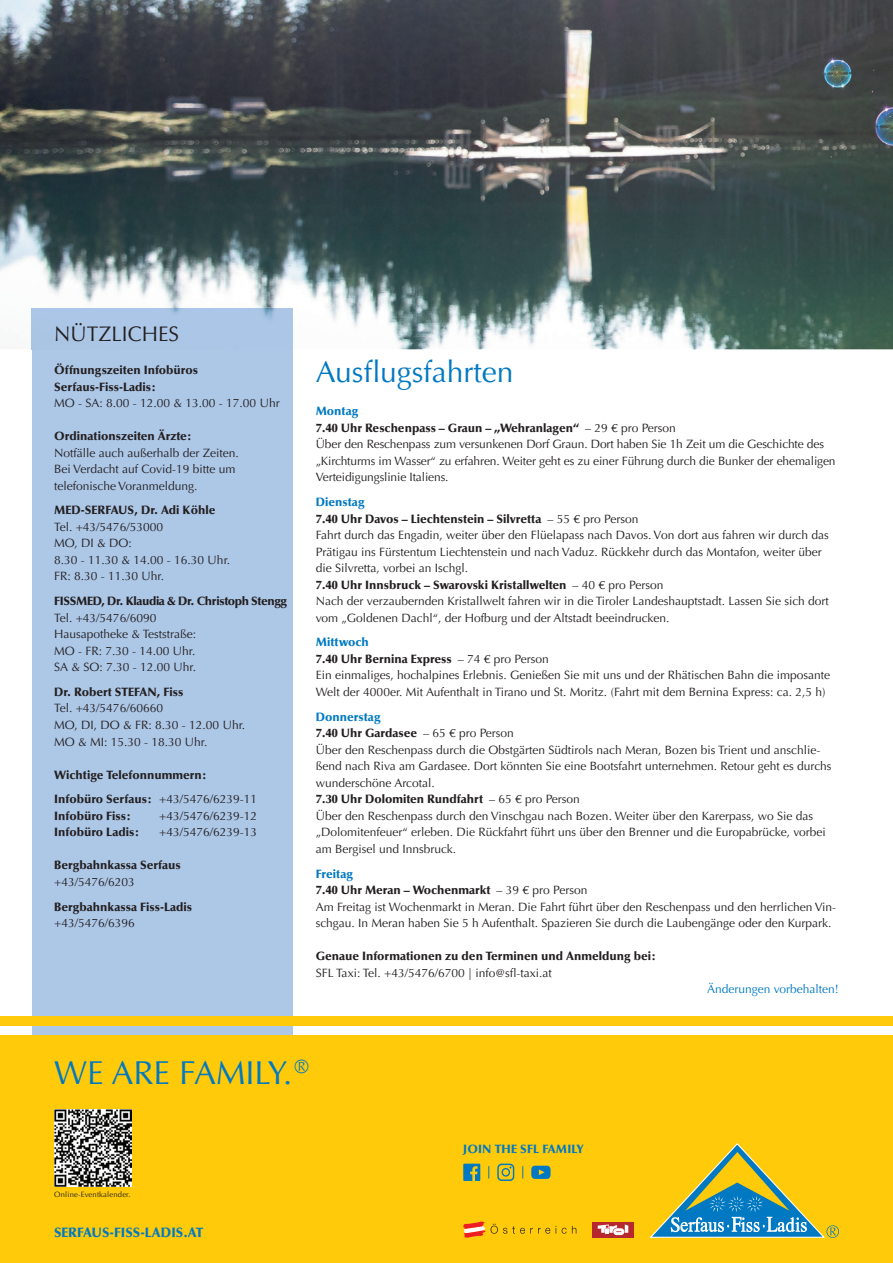
<style>
.page{position:relative;width:893px;height:1263px;background:#fff}
.page>*{position:absolute;margin:0;border:0;box-sizing:border-box;transform-origin:0 0}
.t1{font:33px "Optima LT";color:#0079c2}
.t2{font:30px "Optima LT";color:#0079c2}
.t3{font:21px "Optima LT";color:#231f20}
.t4{font:900 13.5px "Optima LT";color:#0079c2}
.t5{font:12px/16.5px "Optima LT";color:#231f20}
.t6{font:900 12px/16.5px "Optima LT";color:#231f20}
.t7{font:900 12px "Optima LT";letter-spacing:-.03em;color:#231f20}
.t8{font:12px "Optima LT";color:#0079c2}
.t9{font:900 12px "Optima LT";letter-spacing:.01em;color:#0079c2}
.t10{font:7.65px "Optima LT";letter-spacing:.02em;color:#231f20}
.s1{font-weight:400}
.s2{font-weight:900;color:#0079c2}
.s3{font-weight:900}
</style>
<div class="page">
<img style="left:0;top:0;width:893px;height:349px">
<div style="left:32px;top:349px;width:260px;height:697px;background:#adc7e7"></div>
<div style="left:32px;top:308px;width:260px;height:41px;background:#acc6e7"></div>
<div style="left:0;top:1035px;width:893px;height:228px;background:#feca0a"></div>
<div style="left:0;top:1016px;width:893px;height:10px;background:#feca0a"></div>
<svg style="left:649px;top:1143px;width:190px;height:95px"></svg>
<img style="left:54px;top:1109px;width:77px;height:78px">
<div style="left:592px;top:1222px;width:42px;height:15px;background:#b7282e"></div>
<svg style="left:598px;top:1224px;width:30px;height:11px"></svg>
<svg style="left:556px;top:1226px;width:20px;height:8px"></svg>
<svg style="left:463px;top:1221px;width:87px;height:17px"></svg>
<svg style="left:463px;top:1163px;width:17px;height:18px"></svg>
<svg style="left:497px;top:1163px;width:17px;height:18px"></svg>
<svg style="left:531px;top:1166px;width:19px;height:13px"></svg>
<svg style="left:488px;top:1166px;width:1px;height:12px"></svg>
<svg style="left:522px;top:1166px;width:1px;height:12px"></svg>
<h3 class="t3" style="left:54px;top:322px;width:126px">NÜTZLICHES</h3>
<p class="t6" style="left:54px;top:362px;width:145px">Öffnungszeiten Infobüros<br>Serfaus-Fiss-Ladis:</p>
<p class="t5" style="left:54px;top:395px;width:227px">MO - SA: 8.00 - 12.00 &amp; 13.00 - 17.00 Uhr</p>
<p class="t6" style="left:54px;top:428px;width:140px">Ordinationszeiten Ärzte:</p>
<p class="t5" style="left:54px;top:445px;width:186px">Notfälle auch außerhalb der Zeiten.<br>Bei Verdacht auf Covid-19 bitte um telefonische Voranmeldung.</p>
<p class="t6" style="left:54px;top:502px;width:163px">MED-SERFAUS, Dr. Adi Köhle</p>
<p class="t5" style="left:54px;top:519px;width:177px">Tel. +43/5476/53000<br>MO, DI &amp; DO:<br>8.30 - 11.30 &amp; 14.00 - 16.30 Uhr.<br>FR: 8.30 - 11.30 Uhr.</p>
<p class="t7" style="left:54px;top:594px;width:235px">FISSMED, Dr. Klaudia &amp; Dr. Christoph Stengg</p>
<p class="t5" style="left:54px;top:610px;width:143px">Tel. +43/5476/6090<br>Hausapotheke &amp; Teststraße:<br>MO - FR: 7.30 - 14.00 Uhr.<br>SA &amp; SO: 7.30 - 12.00 Uhr.</p>
<p class="t6" style="left:54px;top:684px;width:131px">Dr. Robert STEFAN, Fiss</p>
<p class="t5" style="left:54px;top:700px;width:192px">Tel. +43/5476/60660<br>MO, DI, DO &amp; FR: 8.30 - 12.00 Uhr.<br>MO &amp; MI: 15.30 - 18.30 Uhr.</p>
<p class="t6" style="left:54px;top:762px;width:205px;line-height:24.8px">Wichtige Telefonnummern:<br>Infobüro Serfaus: <span class="s1">+43/5476/6239-11</span></p>
<p class="t6" style="left:54px;top:808px;width:79px">Infobüro Fiss:</p>
<p class="t5" style="left:159px;top:808px;width:100px">+43/5476/6239-12</p>
<p class="t6" style="left:54px;top:824px;width:87px">Infobüro Ladis:</p>
<p class="t5" style="left:159px;top:824px;width:100px">+43/5476/6239-13</p>
<p class="t6" style="left:54px;top:857px;width:128px">Bergbahnkassa Serfaus</p>
<p class="t5" style="left:54px;top:874px;width:82px">+43/5476/6203</p>
<p class="t6" style="left:54px;top:898px;width:140px">Bergbahnkassa Fiss-Ladis</p>
<p class="t5" style="left:54px;top:915px;width:82px">+43/5476/6396</p>
<h2 class="t2" style="left:316px;top:355px;width:199px">Ausflugsfahrten</h2>
<p class="t5" style="left:316px;top:403px;width:521px"><span class="s2">Montag<br></span><span class="s3">7.40 Uhr Reschenpass – Graun – „Wehranlagen“</span> – 29 € pro Person<br>Über den Reschenpass zum versunkenen Dorf Graun. Dort haben Sie 1h Zeit um die Geschichte des „Kirchturms im Wasser“ zu erfahren. Weiter geht es zu einer Führung durch die Bunker der ehemaligen Verteidigungslinie Italiens.</p>
<p class="t5" style="left:316px;top:494px;width:515px"><span class="s2">Dienstag<br></span><span class="s3">7.40 Uhr Davos – Liechtenstein – Silvretta</span> – 55 € pro Person<br>Fahrt durch das Engadin, weiter über den Flüelapass nach Davos. Von dort aus fahren wir durch das Prätigau ins Fürstentum Liechtenstein und nach Vaduz. Rückkehr durch das Montafon, weiter über die Silvretta, vorbei an Ischgl.<br><span class="s3">7.40 Uhr Innsbruck – Swarovski Kristallwelten</span> – 40 € pro Person<br>Nach der verzaubernden Kristallwelt fahren wir in die Tiroler Landeshauptstadt. Lassen Sie sich dort vom „Goldenen Dachl“, der Hofburg und der Altstadt beeindrucken.</p>
<p class="t5" style="left:316px;top:634px;width:516px"><span class="s2">Mittwoch<br></span><span class="s3">7.40 Uhr Bernina Express</span> – 74 € pro Person<br>Ein einmaliges, hochalpines Erlebnis. Genießen Sie mit uns und der Rhätischen Bahn die imposante Welt der 4000er. Mit Aufenthalt in Tirano und St. Moritz. (Fahrt mit dem Bernina Express: ca. 2,5 h)</p>
<p class="t5" style="left:316px;top:709px;width:517px"><span class="s2">Donnerstag<br></span><span class="s3">7.40 Uhr Gardasee</span> – 65 € pro Person<br>Über den Reschenpass durch die Obstgärten Südtirols nach Meran, Bozen bis Trient und anschlie&shy;ßend nach Riva am Gardasee. Dort könnten Sie eine Bootsfahrt unternehmen. Retour geht es durchs wunderschöne Arcotal.<br><span class="s3">7.30 Uhr Dolomiten Rundfahrt</span> – 65 € pro Person<br>Über den Reschenpass durch den Vinschgau nach Bozen. Weiter über den Karerpass, wo Sie das „Dolomitenfeuer“ erleben. Die Rückfahrt führt uns über den Brenner und die Europabrücke, vorbei am Bergisel und Innsbruck.</p>
<p class="t5" style="left:316px;top:865px;width:522px"><span class="s2">Freitag<br></span><span class="s3">7.40 Uhr Meran – Wochenmarkt</span> – 39 € pro Person<br>Am Freitag ist Wochenmarkt in Meran. Die Fahrt führt über den Reschenpass und den herrlichen Vin&shy;schgau. In Meran haben Sie 5 h Aufenthalt. Spazieren Sie durch die Laubengänge oder den Kurpark.</p>
<p class="t6" style="left:316px;top:948px;width:342px">Genaue Informationen zu den Terminen und Anmeldung bei:</p>
<p class="t5" style="left:316px;top:964px;width:238px">SFL Taxi: Tel. +43/5476/6700 | info@sfl-taxi.at</p>
<p class="t8" style="left:707px;top:982px;width:133px">Änderungen vorbehalten!</p>
<h1 class="t1" style="left:54px;top:1053px;width:256px">WE ARE FAMILY.<sup>®</sup></h1>
<p class="t10" style="left:54px;top:1190px;width:78px">Online-Eventkalender.</p>
<p class="t4" style="left:54px;top:1225px;width:151px">SERFAUS-FISS-LADIS.AT</p>
<p class="t9" style="left:463px;top:1141px;width:122px">JOIN THE SFL FAMILY</p>
</div>
